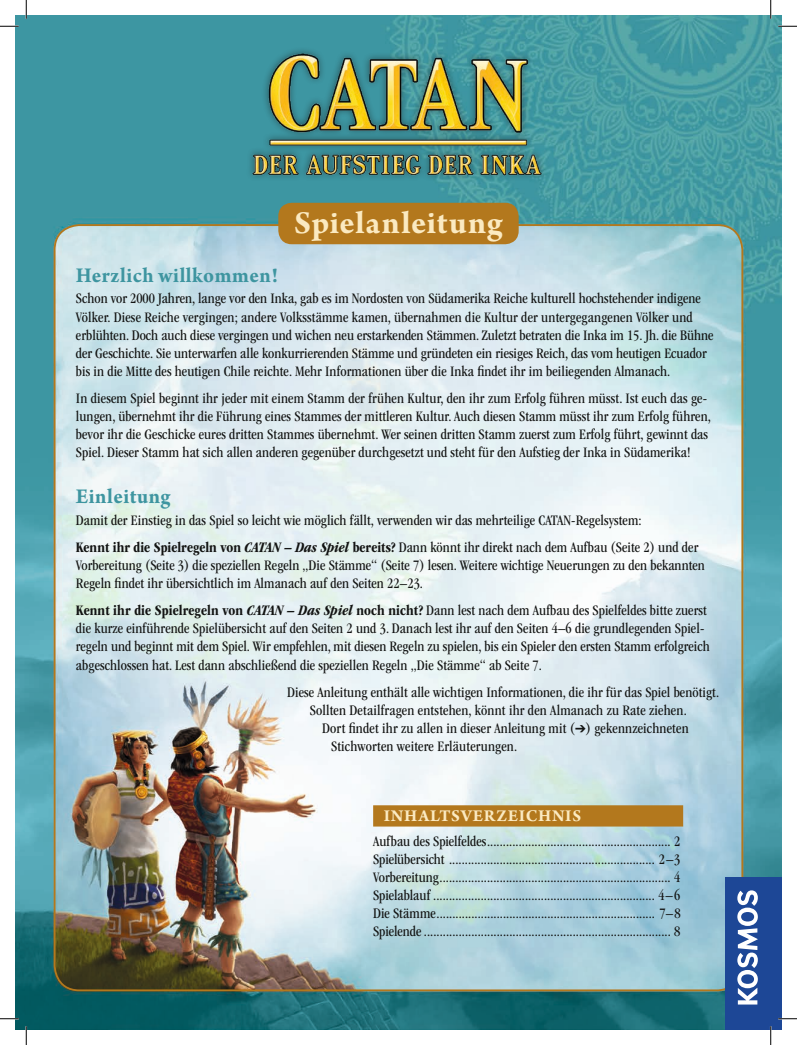
<style>
.page{position:relative;width:797px;height:1045px;background:#fff}
.page>*{position:absolute;margin:0;border:0;box-sizing:border-box;transform-origin:0 0}
.t1{font:700 33.75px "Arno Pro";letter-spacing:.025em;color:#fbeac1}
.t2{font:700 22.38px "Arno Pro";letter-spacing:.025em;color:#3e95a0;scale:.95 1}
.t3{font:700 17.5px "Arno Pro";letter-spacing:.04em;color:#fbeac1}
.t4{font:condensed 15px/18.1px "ITC Garamond Std";letter-spacing:.005em;color:#131413}
.s1{font-weight:700}
.s2{font-weight:700;font-style:italic}
</style>
<div class="page">
<img style="left:16px;top:16px;width:765px;height:1013px">
<img style="left:246px;top:48px;width:301px;height:148px">
<div style="left:724px;top:877px;width:57px;height:152px;background:#1d4796"></div>
<svg style="left:737px;top:890px;width:21px;height:114px"></svg>
<div style="left:373px;top:805px;width:310px;height:21px;background:#b3781d"></div>
<div style="left:278px;top:203px;width:240px;height:41px;background:#b3781d;border-radius:14px"></div>
<svg style="left:0;top:25px;width:19px;height:2px"></svg>
<svg style="left:778px;top:25px;width:19px;height:2px"></svg>
<svg style="left:0;top:1018px;width:19px;height:1px"></svg>
<svg style="left:778px;top:1018px;width:19px;height:1px"></svg>
<svg style="left:25px;top:0;width:2px;height:19px"></svg>
<svg style="left:25px;top:1026px;width:2px;height:19px"></svg>
<svg style="left:770px;top:0;width:1px;height:19px"></svg>
<svg style="left:770px;top:1026px;width:1px;height:19px"></svg>
<h1 class="t1" style="left:294px;top:203px;width:210px">Spielanleitung</h1>
<h2 class="t2" style="left:76px;top:262px;width:214px">Herzlich willkommen!</h2>
<p class="t4" style="left:76px;top:290px;width:639px">Schon vor 2000 Jahren, lange vor den Inka, gab es im Nordosten von Südamerika Reiche kulturell hochstehender indigene Völker. Diese Reiche vergingen; andere Volksstämme kamen, übernahmen die Kultur der untergegangenen Völker und erblühten. Doch auch diese vergingen und wichen neu erstarkenden Stämmen. Zuletzt betraten die Inka im 15. Jh. die Bühne der Geschichte. Sie unterwarfen alle konkurrierenden Stämme und gründeten ein riesiges Reich, das vom heutigen Ecuador bis in die Mitte des heutigen Chile reichte. Mehr Informationen über die Inka findet ihr im beiliegenden Almanach.</p>
<p class="t4" style="left:76px;top:389px;width:636px">In diesem Spiel beginnt ihr jeder mit einem Stamm der frühen Kultur, den ihr zum Erfolg führen müsst. Ist euch das ge&shy;lungen, übernehmt ihr die Führung eines Stammes der mittleren Kultur. Auch diesen Stamm müsst ihr zum Erfolg führen, bevor ihr die Geschicke eures dritten Stammes übernehmt. Wer seinen dritten Stamm zuerst zum Erfolg führt, gewinnt das Spiel. Dieser Stamm hat sich allen anderen gegenüber durchgesetzt und steht für den Aufstieg der Inka in Südamerika!</p>
<h2 class="t2" style="left:76px;top:483px;width:101px">Einleitung</h2>
<p class="t4" style="left:76px;top:507px;width:624px;line-height:27px">Damit der Einstieg in das Spiel so leicht wie möglich fällt, verwenden wir das mehrteilige CATAN-Regelsystem:<br><span class="s1">Kennt ihr die Spielregeln von</span> <span class="s2">CATAN – Das Spiel</span> <span class="s1">bereits?</span> Dann könnt ihr direkt nach dem Aufbau (Seite 2) und der</p>
<p class="t4" style="left:76px;top:556px;width:630px">Vorbereitung (Seite 3) die speziellen Regeln „Die Stämme“ (Seite 7) lesen. Weitere wichtige Neuerungen zu den bekannten<br>Regeln findet ihr übersichtlich im Almanach auf den Seiten 22–23.</p>
<p class="t4" style="left:76px;top:601px;width:635px"><span class="s1">Kennt ihr die Spielregeln von</span> <span class="s2">CATAN – Das Spiel</span> <span class="s1">noch nicht?</span> Dann lest nach dem Aufbau des Spielfeldes bitte zuerst die kurze einführende Spielübersicht auf den Seiten 2 und 3. Danach lest ihr auf den Seiten 4–6 die grundlegenden Spiel&shy;regeln und beginnt mit dem Spiel. Wir empfehlen, mit diesen Regeln zu spielen, bis ein Spieler den ersten Stamm erfolgreich abgeschlossen hat. Lest dann abschließend die speziellen Regeln „Die Stämme“ ab Seite 7.</p>
<p class="t4" style="left:287px;top:683px;width:433px">Diese Anleitung enthält alle wichtigen Informationen, die ihr für das Spiel benötigt.</p>
<p class="t4" style="left:310px;top:701px;width:378px">Sollten Detailfragen entstehen, könnt ihr den Almanach zu Rate ziehen.</p>
<p class="t4" style="left:322px;top:719px;width:368px">Dort findet ihr zu allen in dieser Anleitung mit (➔) gekennzeichneten</p>
<p class="t4" style="left:331px;top:737px;width:188px">Stichworten weitere Erläuterungen.</p>
<p class="t3" style="left:384px;top:806px;width:199px">INHALTSVERZEICHNIS</p>
<p class="t4" style="left:373px;top:832px;width:309px;text-align:justify">Aufbau des Spielfeldes.......................................................... 2<br>Spielübersicht ................................................................. 2–3<br>Vorbereitung......................................................................... 4<br>Spielablauf ...................................................................... 4–6<br>Die Stämme..................................................................... 7–8<br>Spielende.............................................................................. 8</p>
</div>
